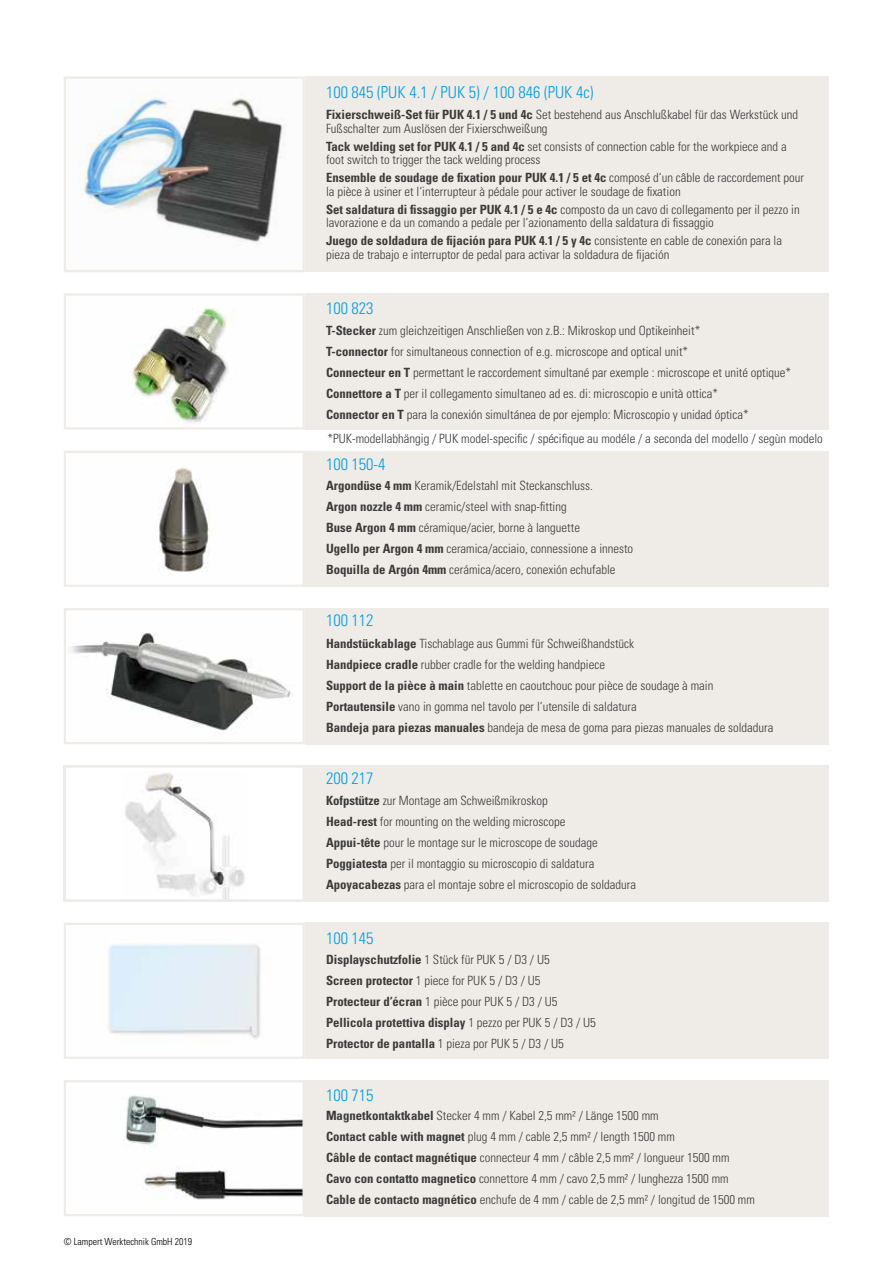
<style>
.page{position:relative;width:893px;height:1263px;background:#fff}
.page>*{position:absolute;margin:0;border:0;box-sizing:border-box;transform-origin:0 0}
.t1{font:300 condensed 16.5px "Univers LT Std";color:#009ee3}
.t2{font:300 condensed 12.75px/21px "Univers LT Std";color:#3a3a39}
.t3{font:300 condensed 9.75px "Univers LT Std";color:#000}
.s1{font-weight:700}
</style>
<div class="page">
<div style="left:64px;top:451px;width:765px;height:136px;background:#efece8"></div>
<img style="left:67px;top:454px;width:235px;height:130px">
<div style="left:64px;top:451px;width:241px;height:136px;border:2px solid #efece8"></div>
<div style="left:64px;top:293px;width:765px;height:136px;background:#efece8"></div>
<img style="left:67px;top:296px;width:235px;height:130px">
<div style="left:64px;top:293px;width:241px;height:136px;border:2px solid #efece8"></div>
<div style="left:64px;top:923px;width:765px;height:136px;background:#efece8"></div>
<img style="left:67px;top:926px;width:235px;height:130px">
<div style="left:64px;top:923px;width:241px;height:136px;border:2px solid #efece8"></div>
<div style="left:64px;top:608px;width:765px;height:136px;background:#efece8"></div>
<img style="left:67px;top:611px;width:235px;height:130px">
<div style="left:64px;top:608px;width:241px;height:136px;border:2px solid #efece8"></div>
<div style="left:64px;top:765px;width:765px;height:136px;background:#efece8"></div>
<div style="left:65px;top:766px;width:239px;height:134px;background:#fff"></div>
<img style="left:125px;top:771px;width:120px;height:127px">
<div style="left:64px;top:765px;width:241px;height:136px;border:2px solid #efece8"></div>
<div style="left:64px;top:77px;width:765px;height:195px;background:#efece8"></div>
<img style="left:67px;top:80px;width:235px;height:189px">
<div style="left:64px;top:77px;width:241px;height:195px;border:2px solid #efece8"></div>
<div style="left:64px;top:1080px;width:765px;height:136px;background:#efece8"></div>
<img style="left:67px;top:1083px;width:235px;height:130px">
<div style="left:64px;top:1080px;width:241px;height:136px;border:2px solid #efece8"></div>
<p class="t3" style="left:64px;top:1236px;width:130px">© Lampert Werktechnik GmbH 2019</p>
<p class="t1" style="left:326px;top:82px;width:269px">100 845 (PUK 4.1 / PUK 5) / 100 846 (PUK 4c)</p>
<p class="t2" style="left:326px;top:108px;width:474px;line-height:13.5px"><span class="s1">Fixierschweiß-Set für PUK 4.1 / 5 und 4c</span> Set bestehend aus Anschlußkabel für das Werkstück und<br>Fußschalter zum Auslösen der Fixierschweißung</p>
<p class="t2" style="left:326px;top:139px;width:462px;line-height:13.5px"><span class="s1">Tack welding set for PUK 4.1 / 5 and 4c</span> set consists of connection cable for the workpiece and a foot switch to trigger the tack welding process</p>
<p class="t2" style="left:326px;top:171px;width:479px;line-height:13.5px"><span class="s1">Ensemble de soudage de fixation pour PUK 4.1 / 5 et 4c</span> composé d‘un câble de raccordement pour la pièce à usiner et l‘interrupteur à pédale pour activer le soudage de fixation</p>
<p class="t2" style="left:326px;top:202px;width:475px;line-height:13.5px"><span class="s1">Set saldatura di fissaggio per PUK 4.1 / 5 e 4c</span> composto da un cavo di collegamento per il pezzo in lavorazione e da un comando a pedale per l‘azionamento della saldatura di fissaggio</p>
<p class="t2" style="left:326px;top:234px;width:457px;line-height:13.5px"><span class="s1">Juego de soldadura de fijación para PUK 4.1 / 5 y 4c</span> consistente en cable de conexión para la pieza de trabajo e interruptor de pedal para activar la soldadura de fijación</p>
<p class="t1" style="left:326px;top:299px;width:49px">100 823</p>
<p class="t2" style="left:326px;top:320px;width:467px"><span class="s1">T-Stecker</span> zum gleichzeitigen Anschließen von z.B.: Mikroskop und Optikeinheit*<br><span class="s1">T-connector</span> for simultaneous connection of e.g. microscope and optical unit*<br><span class="s1">Connecteur en T</span> permettant le raccordement simultané par exemple : microscope et unité optique* <span class="s1">Connettore a T</span> per il collegamento simultaneo ad es. di: microscopio e unità ottica*<br><span class="s1">Connector en T</span> para la conexión simultánea de por ejemplo: Microscopio y unidad óptica*</p>
<p class="t2" style="left:327px;top:428px;width:497px">*PUK-modellabhängig / PUK model-specific / spécifique au modéle / a seconda del modello / segùn modelo</p>
<p class="t1" style="left:326px;top:454px;width:61px">100 150-4</p>
<p class="t2" style="left:326px;top:475px;width:309px"><span class="s1">Argondüse 4 mm</span> Keramik/Edelstahl mit Steckanschluss.<br><span class="s1">Argon nozzle 4 mm</span> ceramic/steel with snap-fitting<br><span class="s1">Buse Argon 4 mm</span> céramique/acier, borne à languette<br><span class="s1">Ugello per Argon 4 mm</span> ceramica/acciaio, connessione a innesto <span class="s1">Boquilla de Argón 4mm</span> cerámica/acero, conexión echufable</p>
<p class="t1" style="left:326px;top:611px;width:49px">100 112</p>
<p class="t2" style="left:326px;top:633px;width:449px"><span class="s1">Handstückablage</span> Tischablage aus Gummi für Schweißhandstück<br><span class="s1">Handpiece cradle</span> rubber cradle for the welding handpiece<br><span class="s1">Support de la pièce à main</span> tablette en caoutchouc pour pièce de soudage à main <span class="s1">Portautensile</span> vano in gomma nel tavolo per l‘utensile di saldatura<br><span class="s1">Bandeja para piezas manuales</span> bandeja de mesa de goma para piezas manuales de soldadura</p>
<p class="t1" style="left:326px;top:768px;width:49px">200 217</p>
<p class="t2" style="left:326px;top:790px;width:312px"><span class="s1">Kofpstütze</span> zur Montage am Schweißmikroskop<br><span class="s1">Head-rest</span> for mounting on the welding microscope<br><span class="s1">Appui-tête</span> pour le montage sur le microscope de soudage <span class="s1">Poggiatesta</span> per il montaggio su microscopio di saldatura <span class="s1">Apoyacabezas</span> para el montaje sobre el microscopio de soldadura</p>
<p class="t1" style="left:326px;top:928px;width:49px">100 145</p>
<p class="t2" style="left:326px;top:949px;width:271px"><span class="s1">Displayschutzfolie</span> 1 Stück für PUK 5 / D3 / U5<br><span class="s1">Screen protector</span> 1 piece for PUK 5 / D3 / U5<br><span class="s1">Protecteur d‘écran</span> 1 pièce pour PUK 5 / D3 / U5<br><span class="s1">Pellicola protettiva display</span> 1 pezzo per PUK 5 / D3 / U5<br><span class="s1">Protector de pantalla</span> 1 pieza por PUK 5 / D3 / U5</p>
<p class="t1" style="left:326px;top:1085px;width:49px">100 715</p>
<p class="t2" style="left:326px;top:1105px;width:430px"><span class="s1">Magnetkontaktkabel</span> Stecker 4 mm / Kabel 2,5 mm² / Länge 1500 mm<br><span class="s1">Contact cable with magnet</span> plug 4 mm / cable 2,5 mm² / length 1500 mm<br><span class="s1">Câble de contact magnétique</span> connecteur 4 mm / câble 2,5 mm² / longueur 1500 mm <span class="s1">Cavo con contatto magnetico</span> connettore 4 mm / cavo 2,5 mm² / lunghezza 1500 mm <span class="s1">Cable de contacto magnético</span> enchufe de 4 mm / cable de 2,5 mm² / longitud de 1500 mm</p>
</div>
